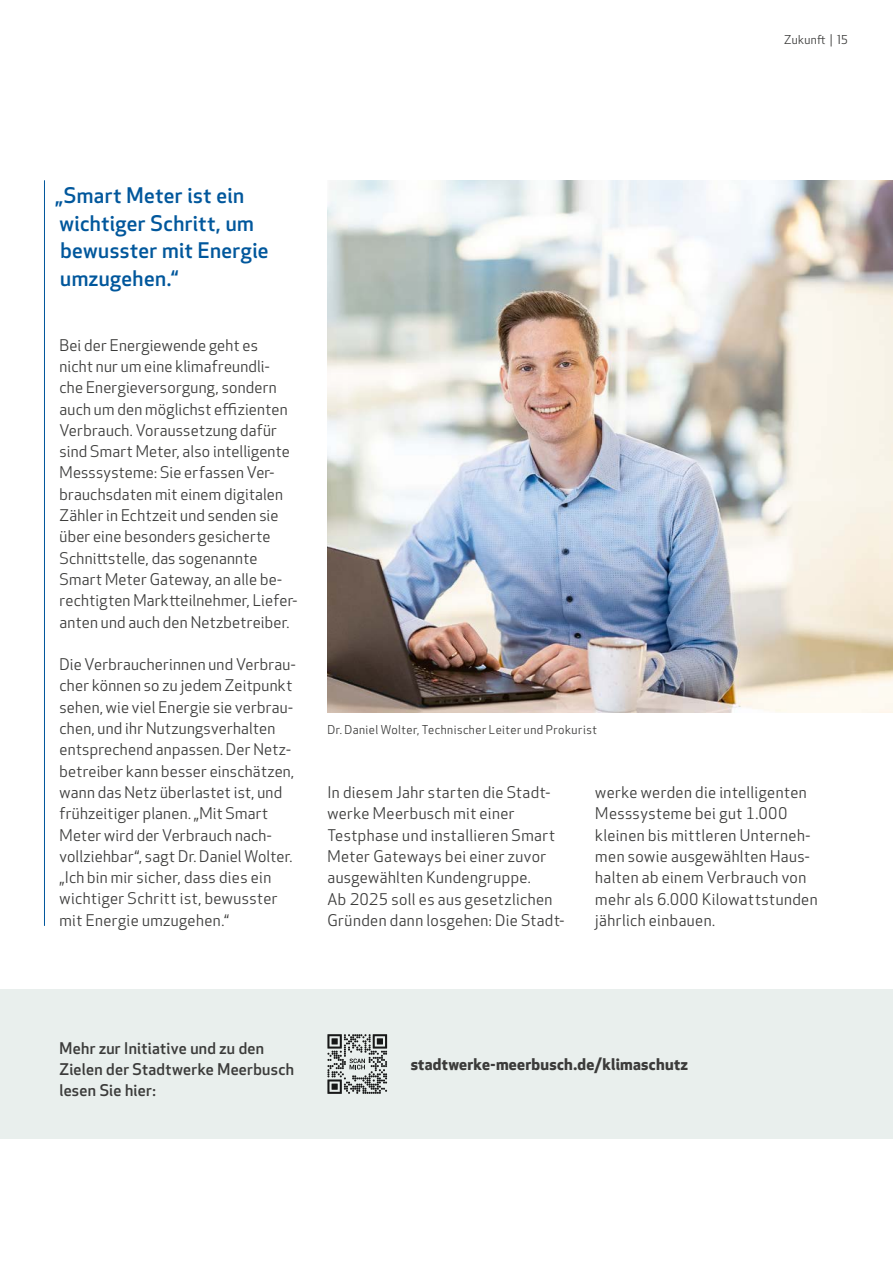
<style>
.page{position:relative;width:893px;height:1263px;background:#fff}
.page>*{position:absolute;margin:0;border:0;box-sizing:border-box;transform-origin:0 0}
.t1{font:500 21px/27.8px "Apex New";letter-spacing:.02em;color:#00579c}
.t2{font:15.75px/21.3px "Apex New";letter-spacing:.015em;color:#3b3b3a}
.t3{font:500 15.75px/21.3px "Apex New";letter-spacing:.02em;color:#3b3b3a}
.t4{font:700 15.75px "Apex New";letter-spacing:.015em;color:#3b3b3a}
.t5{font:12px "Apex New";letter-spacing:.04em;color:#3b3b3a}
</style>
<div class="page">
<img style="left:327px;top:180px;width:566px;height:533px">
<div style="left:0;top:990px;width:893px;height:149px;background:#e9efed"></div>
<hr style="left:44px;top:180px;width:1px;height:746px;background:#00579c">
<svg style="left:327px;top:1034px;width:60px;height:60px"></svg>
<p class="t5" style="left:784px;top:32px;width:65px">Zukunft | 15</p>
<h1 class="t1" style="left:55px;top:181px;width:215px">„Smart Meter ist ein wichtiger Schritt, um bewusster mit Energie umzugehen.“</h1>
<p class="t2" style="left:60px;top:334px;width:239px">Bei der Energiewende geht es<br>nicht nur um eine klimafreundli-<br>che Energieversorgung, sondern auch um den möglichst effizienten Verbrauch. Voraussetzung dafür sind Smart Meter, also intelligente Messsysteme: Sie erfassen Ver&shy;brauchsdaten mit einem digitalen Zähler in Echtzeit und senden sie über eine besonders gesicherte Schnittstelle, das sogenannte Smart Meter Gateway, an alle be&shy;rechtigten Marktteilnehmer, Liefer&shy;anten und auch den Netzbetreiber.</p>
<p class="t2" style="left:60px;top:654px;width:238px">Die Verbraucherinnen und Verbrau&shy;cher können so zu jedem Zeitpunkt sehen, wie viel Energie sie verbrau&shy;chen, und ihr Nutzungsverhalten entsprechend anpassen. Der Netz&shy;betreiber kann besser einschätzen, wann das Netz überlastet ist, und frühzeitiger planen. „Mit Smart Meter wird der Verbrauch nach&shy;vollziehbar“, sagt Dr. Daniel Wolter. „Ich bin mir sicher, dass dies ein wichtiger Schritt ist, bewusster mit Energie umzugehen.“</p>
<p class="t5" style="left:327px;top:722px;width:271px">Dr. Daniel Wolter, Technischer Leiter und Prokurist</p>
<p class="t2" style="left:327px;top:782px;width:239px">In diesem Jahr starten die Stadt&shy;werke Meerbusch mit einer<br>Testphase und installieren Smart<br>Meter Gateways bei einer zuvor ausgewählten Kundengruppe.<br>Ab 2025 soll es aus gesetzlichen<br>Gründen dann losgehen: Die Stadt-</p>
<p class="t2" style="left:595px;top:782px;width:224px">werke werden die intelligenten<br>Messsysteme bei gut 1.000 kleinen bis mittleren Unterneh&shy;men sowie ausgewählten Haus&shy;halten ab einem Verbrauch von mehr als 6.000 Kilowattstunden jährlich einbauen.</p>
<p class="t3" style="left:60px;top:1037px;width:236px">Mehr zur Initiative und zu den<br>Zielen der Stadtwerke Meerbusch lesen Sie hier:</p>
<p class="t4" style="left:411px;top:1053px;width:279px">stadtwerke-meerbusch.de/klimaschutz</p>
</div>
